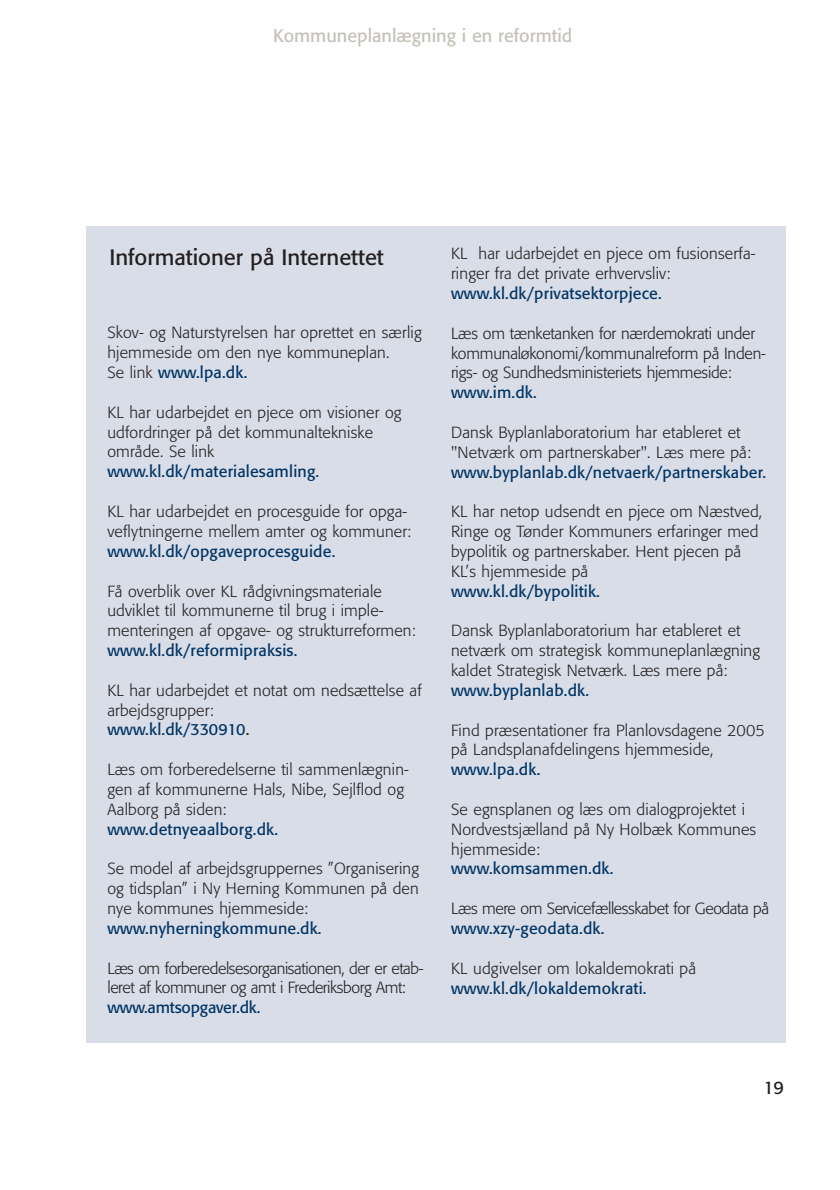
<style>
.page{position:relative;width:840px;height:1190px;background:#fff}
.page>*{position:absolute;margin:0;border:0;box-sizing:border-box;transform-origin:0 0}
.t1{font:22px "Formata";color:#231f20}
.t2{font:18px "Formata";color:#c3c1b8}
.t3{font:18px "Formata";color:#231f20}
.t4{font:300 16px/19.8px "Formata";letter-spacing:.01em;color:#231f20}
.t5{font:16px "Formata";letter-spacing:.01em;color:#003464}
.t6{font:300 16px/19.8px "Formata";letter-spacing:-.025em;color:#231f20}
.t7{font:300 16px/19.8px "Formata";letter-spacing:-.01em;color:#231f20}
.t8{font:16px "Formata";letter-spacing:-.01em;color:#003464}
.s1{font-weight:400;color:#003464}
.s2{font-weight:400}
</style>
<div class="page">
<div style="left:86px;top:227px;width:700px;height:816px;background:#d9dde8"></div>
<p class="t2" style="left:273px;top:27px;width:301px">Kommuneplanlægning i en reformtid</p>
<h1 class="t1" style="left:109px;top:247px;width:276px">Informationer på Internettet</h1>
<p class="t4" style="left:107px;top:324px;width:316px">Skov- og Naturstyrelsen har oprettet en særlig hjemmeside om den nye kommuneplan.<br>Se link <span class="s1">www.lpa.dk.</span></p>
<p class="t4" style="left:107px;top:404px;width:296px">KL har udarbejdet en pjece om visioner og udfordringer på det kommunaltekniske område. Se link</p>
<p class="t5" style="left:107px;top:464px;width:213px">www.kl.dk/materialesamling.</p>
<p class="t4" style="left:107px;top:503px;width:305px">KL har udarbejdet en procesguide for opga&shy;veflytningerne mellem amter og kommuner:</p>
<p class="t5" style="left:107px;top:544px;width:229px">www.kl.dk/opgaveprocesguide.</p>
<p class="t4" style="left:107px;top:582px;width:310px">Få overblik over KL rådgivningsmateriale udviklet til kommunerne til brug i imple&shy;menteringen af opgave- og strukturreformen:</p>
<p class="t5" style="left:107px;top:643px;width:192px">www.kl.dk/reformipraksis.</p>
<p class="t4" style="left:107px;top:681px;width:316px">KL har udarbejdet et notat om nedsættelse af arbejdsgrupper:<br><span class="s1">www.kl.dk/330910</span><span class="s2">.</span></p>
<p class="t4" style="left:107px;top:761px;width:303px">Læs om forberedelserne til sammenlægnin&shy;gen af kommunerne Hals, Nibe, Sejlflod og<br>Aalborg på siden:</p>
<p class="t5" style="left:107px;top:822px;width:172px">www.detnyeaalborg.dk.</p>
<p class="t4" style="left:107px;top:860px;width:313px;text-align:justify">Se model af arbejdsgruppernes ”Organisering og tidsplan” i Ny Herning Kommunen på den nye kommunes hjemmeside:</p>
<p class="t5" style="left:107px;top:921px;width:216px">www.nyherningkommune.dk.</p>
<p class="t6" style="left:107px;top:959px;width:318px">Læs om forberedelsesorganisationen, der er etab&shy;leret af kommuner og amt i Frederiksborg Amt:</p>
<p class="t8" style="left:107px;top:1000px;width:154px">www.amtsopgaver.dk.</p>
<p class="t4" style="left:451px;top:245px;width:306px">KL har udarbejdet en pjece om fusionserfa&shy;ringer fra det private erhvervsliv:</p>
<p class="t5" style="left:451px;top:286px;width:212px">www.kl.dk/privatsektorpjece.</p>
<p class="t7" style="left:451px;top:324px;width:316px">Læs om tænketanken for nærdemokrati under kommunaløkonomi/kommunalreform på Inden&shy;rigs- og Sundhedsministeriets hjemmeside:</p>
<p class="t5" style="left:451px;top:385px;width:87px">www.im.dk.</p>
<p class="t4" style="left:451px;top:424px;width:302px">Dansk Byplanlaboratorium har etableret et "Netværk om partnerskaber". Læs mere på:</p>
<p class="t5" style="left:451px;top:465px;width:317px">www.byplanlab.dk/netvaerk/partnerskaber.</p>
<p class="t4" style="left:451px;top:503px;width:313px">KL har netop udsendt en pjece om Næstved, Ringe og Tønder Kommuners erfaringer med bypolitik og partnerskaber. Hent pjecen på KL’s hjemmeside på</p>
<p class="t5" style="left:451px;top:584px;width:150px">www.kl.dk/bypolitik.</p>
<p class="t4" style="left:451px;top:622px;width:311px">Dansk Byplanlaboratorium har etableret et netværk om strategisk kommuneplanlægning kaldet Strategisk Netværk. Læs mere på:</p>
<p class="t5" style="left:451px;top:683px;width:139px">www.byplanlab.dk.</p>
<p class="t4" style="left:451px;top:721px;width:315px">Find præsentationer fra Planlovsdagene 2005 på Landsplanafdelingens hjemmeside,</p>
<p class="t5" style="left:451px;top:762px;width:91px">www.lpa.dk.</p>
<p class="t4" style="left:451px;top:801px;width:307px">Se egnsplanen og læs om dialogprojektet i<br>Nordvestsjælland på Ny Holbæk Kommunes hjemmeside:</p>
<p class="t5" style="left:451px;top:862px;width:164px">www.komsammen.dk.</p>
<p class="t6" style="left:451px;top:900px;width:320px">Læs mere om Servicefællesskabet for Geodata på</p>
<p class="t5" style="left:451px;top:921px;width:155px">www.xzy-geodata.dk.</p>
<p class="t4" style="left:451px;top:960px;width:247px">KL udgivelser om lokaldemokrati på</p>
<p class="t5" style="left:451px;top:981px;width:197px">www.kl.dk/lokaldemokrati.</p>
<p class="t3" style="left:764px;top:1079px;width:22px">19</p>
</div>
